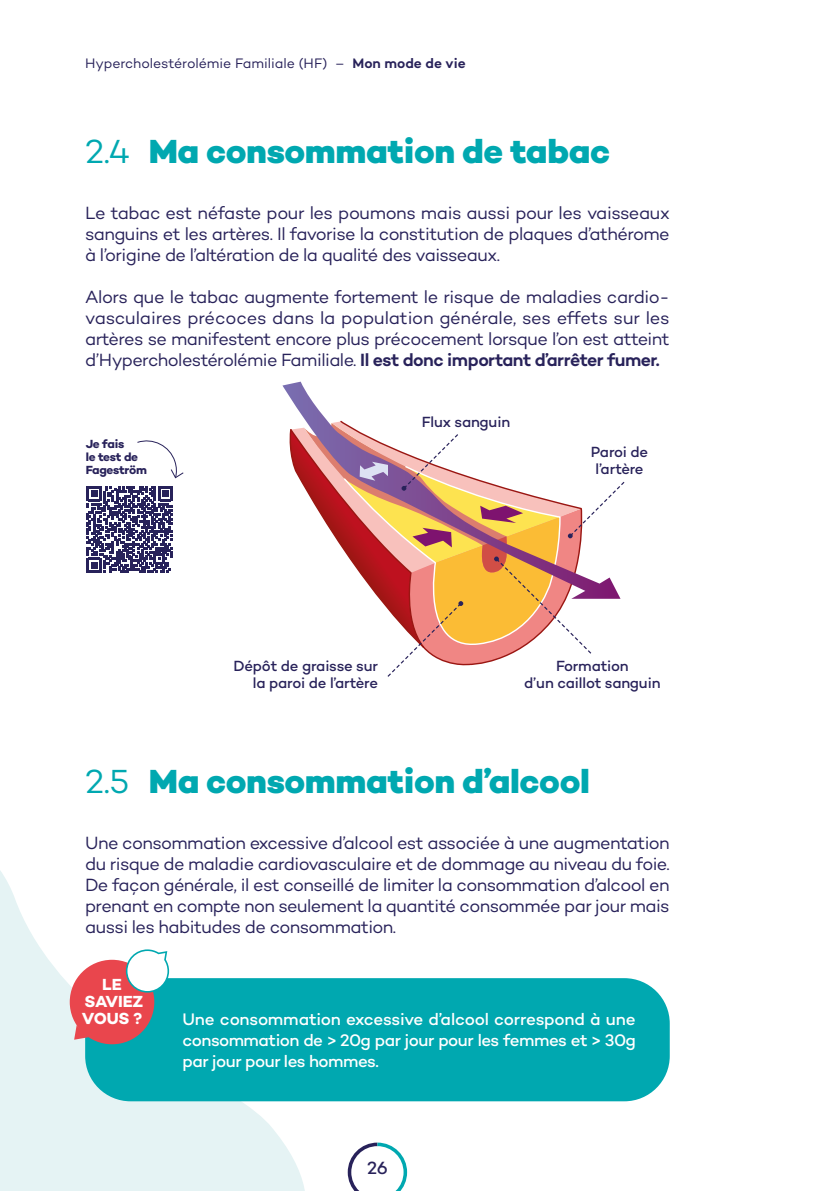
<style>
.page{position:relative;width:840px;height:1191px;background:#fff}
.page>*{position:absolute;margin:0;border:0;box-sizing:border-box;transform-origin:0 0}
.t1{font:800 34px "Campton";letter-spacing:-.01em;color:#00a8b0}
.t2{font:18px/21px "Campton";letter-spacing:-.03em;color:#28225a;text-align:justify}
.t3{font:500 18px "Campton";color:#28225a}
.t4{font:500 17px/21px "Campton";letter-spacing:-.03em;color:#fff;text-align:justify}
.t5{font:700 16.4px/17.2px "Campton";letter-spacing:-.01em;color:#fff;text-align:center}
.t6{font:500 15px/17px "Campton";letter-spacing:-.01em;color:#28225a;text-align:center}
.t7{font:14px "Campton";letter-spacing:-.005em;color:#28225a}
.t8{font:700 12px/13px "Campton";letter-spacing:-.025em;color:#28225a}
.s1{font-weight:600}
.s2{font-weight:400}
</style>
<div class="page">
<svg style="left:353px;top:1142px;width:55px;height:49px"></svg>
<svg style="left:0;top:871px;width:353px;height:320px"></svg>
<div style="left:85px;top:978px;width:584px;height:123px;background:#00a8b0;border-radius:45px"></div>
<div style="left:70px;top:959px;width:84px;height:85px;background:#e9464d;border-radius:50%"></div>
<svg style="left:74px;top:1025px;width:15px;height:14px"></svg>
<svg style="left:125px;top:948px;width:45px;height:45px"></svg>
<svg style="left:282px;top:382px;width:60px;height:39px"></svg>
<svg style="left:289px;top:421px;width:336px;height:256px"></svg>
<svg style="left:87px;top:486px;width:85px;height:86px"></svg>
<svg style="left:137px;top:440px;width:47px;height:39px"></svg>
<p class="t7" style="left:85px;top:55px;width:382px">Hypercholestérolémie Familiale (HF) – <span class="s1">Mon mode de vie</span></p>
<h1 class="t1" style="left:85px;top:130px;width:526px"><span class="s2">2.4</span> Ma consommation de tabac</h1>
<p class="t2" style="left:85px;top:202px;width:586px">Le tabac est néfaste pour les poumons mais aussi pour les vaisseaux sanguins et les artères. Il favorise la constitution de plaques d’athérome à l’origine de l’altération de la qualité des vaisseaux.</p>
<p class="t2" style="left:85px;top:286px;width:585px">Alors que le tabac augmente fortement le risque de maladies cardio&shy;vasculaires précoces dans la population générale, ses effets sur les artères se manifestent encore plus précocement lorsque l’on est atteint d’Hypercholestérolémie Familiale. <span class="s1">Il est donc important d’arrêter fumer.</span></p>
<p class="t8" style="left:86px;top:437px;width:63px">Je fais<br>le test de<br>Fageström</p>
<p class="t6" style="left:421px;top:413px;width:90px">Flux sanguin</p>
<p class="t6" style="left:590px;top:443px;width:59px">Paroi de l’artère</p>
<p class="t6" style="left:233px;top:657px;width:146px;text-align:right">Dépôt de graisse sur la paroi de l’artère</p>
<p class="t6" style="left:524px;top:657px;width:138px">Formation<br>d’un caillot sanguin</p>
<h1 class="t1" style="left:85px;top:760px;width:506px"><span class="s2">2.5</span> Ma consommation d’alcool</h1>
<p class="t2" style="left:85px;top:832px;width:585px">Une consommation excessive d’alcool est associée à une augmentation du risque de maladie cardiovasculaire et de dommage au niveau du foie.<br>De façon générale, il est conseillé de limiter la consommation d’alcool en prenant en compte non seulement la quantité consommée par jour mais aussi les habitudes de consommation.</p>
<p class="t5" style="left:82px;top:975px;width:63px">LE<br>SAVIEZ<br>VOUS ?</p>
<p class="t4" style="left:182px;top:1008px;width:454px">Une consommation excessive d’alcool correspond à une consommation de &gt; 20g par jour pour les femmes et &gt; 30g par jour pour les hommes.</p>
<p class="t3" style="left:367px;top:1156px;width:22px">26</p>
</div>
